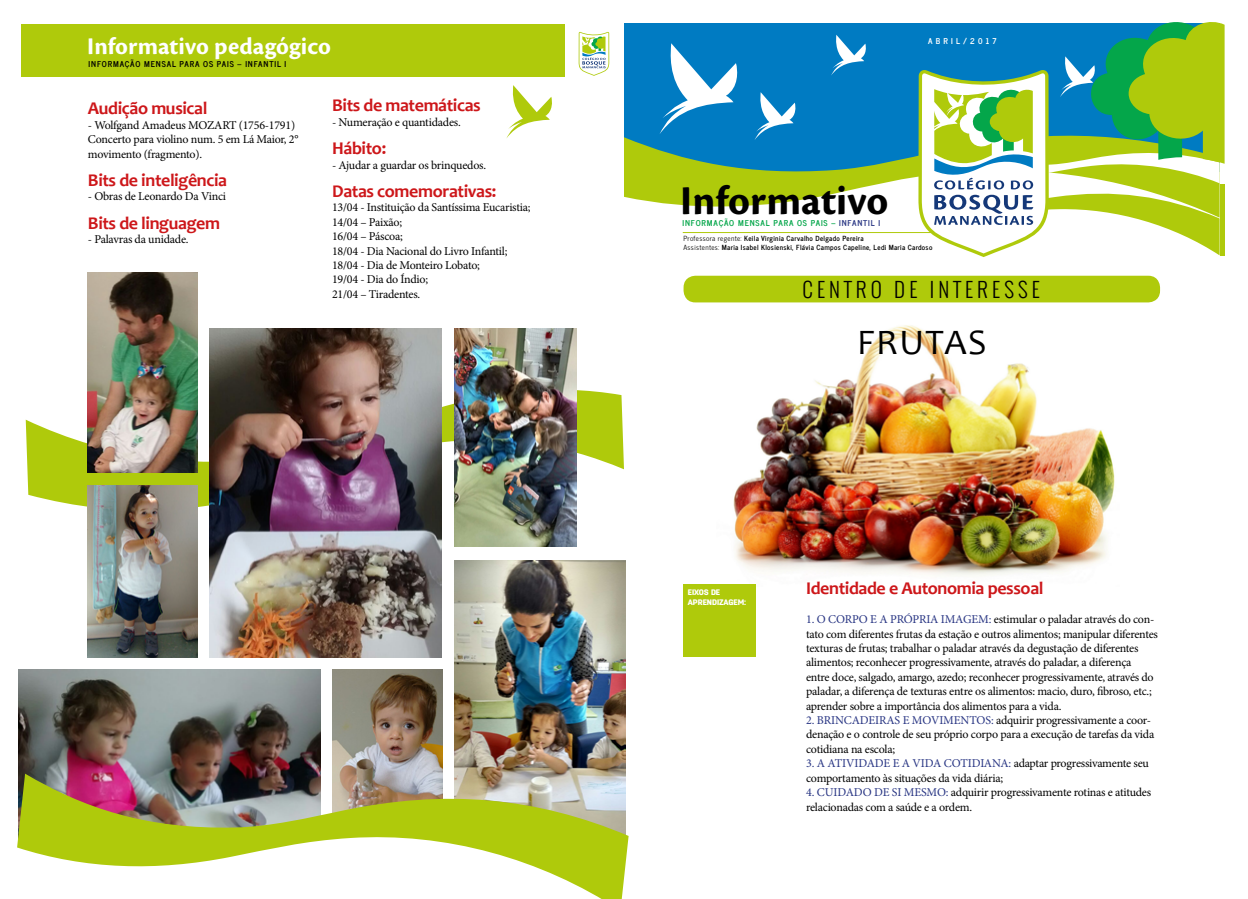
<style>
.page{position:relative;width:1248px;height:899px;background:#fff}
.page>*{position:absolute;margin:0;border:0;box-sizing:border-box;transform-origin:0 0}
.t1{font:700 42.6px "Cronos Pro";color:#000}
.t2{font:36px "Candara";letter-spacing:.04em;color:#000}
.t3{font:700 24.9px "Cronos Pro";letter-spacing:.005em;color:#fff}
.t4{font:300 20.6px "Oswald";letter-spacing:.2em;color:#000}
.t5{font:700 18px "Candara";letter-spacing:-.02em;color:#cd171a}
.t6{font:12px/14.4px "Minion Pro";letter-spacing:-.02em;color:#000}
.t7{font:700 8px "News Cycle";letter-spacing:.11em;color:#04a64a}
.t8{font:700 8px "News Cycle";letter-spacing:.11em;color:#000}
.t9{font:900 8px/10px "Antartida Rounded";letter-spacing:-.01em;color:#fff}
.t10{font:700 8px "News Cycle";letter-spacing:.4em;color:#fff}
.t11{font:700 7px/8.4px "News Cycle";letter-spacing:.05em;color:#000}
.s1{color:#283583}
.s2{font-weight:400}
</style>
<div class="page">
<img style="left:332px;top:669px;width:110px;height:104px">
<img style="left:18px;top:669px;width:302px;height:104px">
<img style="left:454px;top:560px;width:171px;height:213px">
<img style="left:716px;top:325px;width:399px;height:261px">
<svg style="left:26px;top:383px;width:598px;height:137px"></svg>
<div style="left:624px;top:23px;width:595px;height:149px;background:#007bc2"></div>
<svg style="left:624px;top:137px;width:294px;height:70px"></svg>
<svg style="left:659px;top:43px;width:79px;height:91px"></svg>
<svg style="left:754px;top:92px;width:42px;height:48px"></svg>
<svg style="left:831px;top:35px;width:35px;height:40px"></svg>
<hr style="left:682px;top:232px;width:262px;height:1px;background:#afca0b">
<svg style="left:918px;top:22px;width:306px;height:235px"></svg>
<div style="left:21px;top:24px;width:543px;height:53px;background:#afca0b"></div>
<svg style="left:578px;top:32px;width:31px;height:44px"></svg>
<div style="left:1219px;top:184px;width:5px;height:71px;background:#afca0b"></div>
<div style="left:684px;top:276px;width:475px;height:25px;background:#afca0b;border-radius:11px"></div>
<div style="left:683px;top:276px;width:476px;height:26px;border:2px solid #afca0b;border-radius:11px"></div>
<div style="left:683px;top:585px;width:72px;height:72px;background:#afca0b"></div>
<img style="left:17px;top:773px;width:611px;height:126px">
<svg style="left:506px;top:85px;width:46px;height:54px"></svg>
<img style="left:454px;top:329px;width:122px;height:217px">
<img style="left:88px;top:485px;width:110px;height:172px">
<img style="left:88px;top:272px;width:110px;height:200px">
<img style="left:209px;top:329px;width:233px;height:328px">
<h3 class="t3" style="left:87px;top:32px;width:245px">Informativo pedagógico</h3>
<p class="t8" style="left:89px;top:57px;width:199px">INFORMAÇÃO MENSAL PARA OS PAIS – INFANTIL I</p>
<h3 class="t5" style="left:88px;top:97px;width:121px">Audição musical</h3>
<p class="t6" style="left:88px;top:118px;width:212px">- Wolfgand Amadeus MOZART (1756-1791)<br>Concerto para violino num. 5 em Lá Maior, 2° movimento (fragmento).</p>
<h3 class="t5" style="left:88px;top:169px;width:141px">Bits de inteligência</h3>
<p class="t6" style="left:88px;top:189px;width:140px">- Obras de Leonardo Da Vinci</p>
<h3 class="t5" style="left:88px;top:212px;width:134px">Bits de linguagem</h3>
<p class="t6" style="left:88px;top:232px;width:102px">- Palavras da unidade.</p>
<h3 class="t5" style="left:332px;top:94px;width:150px">Bits de matemáticas</h3>
<p class="t6" style="left:332px;top:115px;width:130px">- Numeração e quantidades.</p>
<h3 class="t5" style="left:332px;top:137px;width:56px">Hábito:</h3>
<p class="t6" style="left:332px;top:158px;width:155px">- Ajudar a guardar os brinquedos.</p>
<h3 class="t5" style="left:332px;top:180px;width:166px">Datas comemorativas:</h3>
<p class="t6" style="left:332px;top:200px;width:200px">13/04 - Instituição da Santíssima Eucaristia;<br>14/04 – Paixão;<br>16/04 – Páscoa;<br>18/04 - Dia Nacional do Livro Infantil;<br>18/04 - Dia de Monteiro Lobato;<br>19/04 - Dia do Índio;<br>21/04 – Tiradentes.</p>
<p class="t10" style="left:928px;top:34px;width:70px">ABRIL/2017</p>
<h1 class="t1" style="left:680px;top:176px;width:210px">Informativo</h1>
<p class="t7" style="left:682px;top:216px;width:199px">INFORMAÇÃO MENSAL PARA OS PAIS – <span class="s1">INFANTIL I</span></p>
<p class="t11" style="left:683px;top:234px;width:250px"><span class="s2">Professora regente:</span> Keila Virginia Carvalho Delgado Pereira<br><span class="s2">Assistentes:</span> Maria Isabel Klosienski, Flávia Campos Capeline, Ledi Maria Cardoso</p>
<h3 class="t4" style="left:802px;top:274px;width:239px">CENTRO DE INTERESSE</h3>
<h2 class="t2" style="left:857px;top:320px;width:131px">FRUTAS</h2>
<p class="t9" style="left:687px;top:587px;width:60px">EIXOS DE<br>APRENDIZAGEM:</p>
<h3 class="t5" style="left:806px;top:577px;width:239px">Identidade e Autonomia pessoal</h3>
<p class="t6" style="left:806px;top:612px;width:353px"><span class="s1">1. O CORPO E A PRÓPRIA IMAGEM:</span> estimular o paladar através do con&shy;tato com diferentes frutas da estação e outros alimentos; manipular diferentes texturas de frutas; trabalhar o paladar através da degustação de diferentes alimentos; reconhecer progressivamente, através do paladar, a diferença entre doce, salgado, amargo, azedo; reconhecer progressivamente, através do paladar, a diferença de texturas entre os alimentos: macio, duro, fibroso, etc.; aprender sobre a importância dos alimentos para a vida.</p>
<p class="t6" style="left:806px;top:713px;width:349px"><span class="s1">2. BRINCADEIRAS E MOVIMENTOS:</span> adquirir progressivamente a coor&shy;denação e o controle de seu próprio corpo para a execução de tarefas da vida cotidiana na escola;</p>
<p class="t6" style="left:806px;top:756px;width:344px"><span class="s1">3. A ATIVIDADE E A VIDA COTIDIANA:</span> adaptar progressivamente seu comportamento às situações da vida diária;</p>
<p class="t6" style="left:806px;top:785px;width:346px"><span class="s1">4. CUIDADO DE SI MESMO:</span> adquirir progressivamente rotinas e atitudes relacionadas com a saúde e a ordem.</p>
</div>
